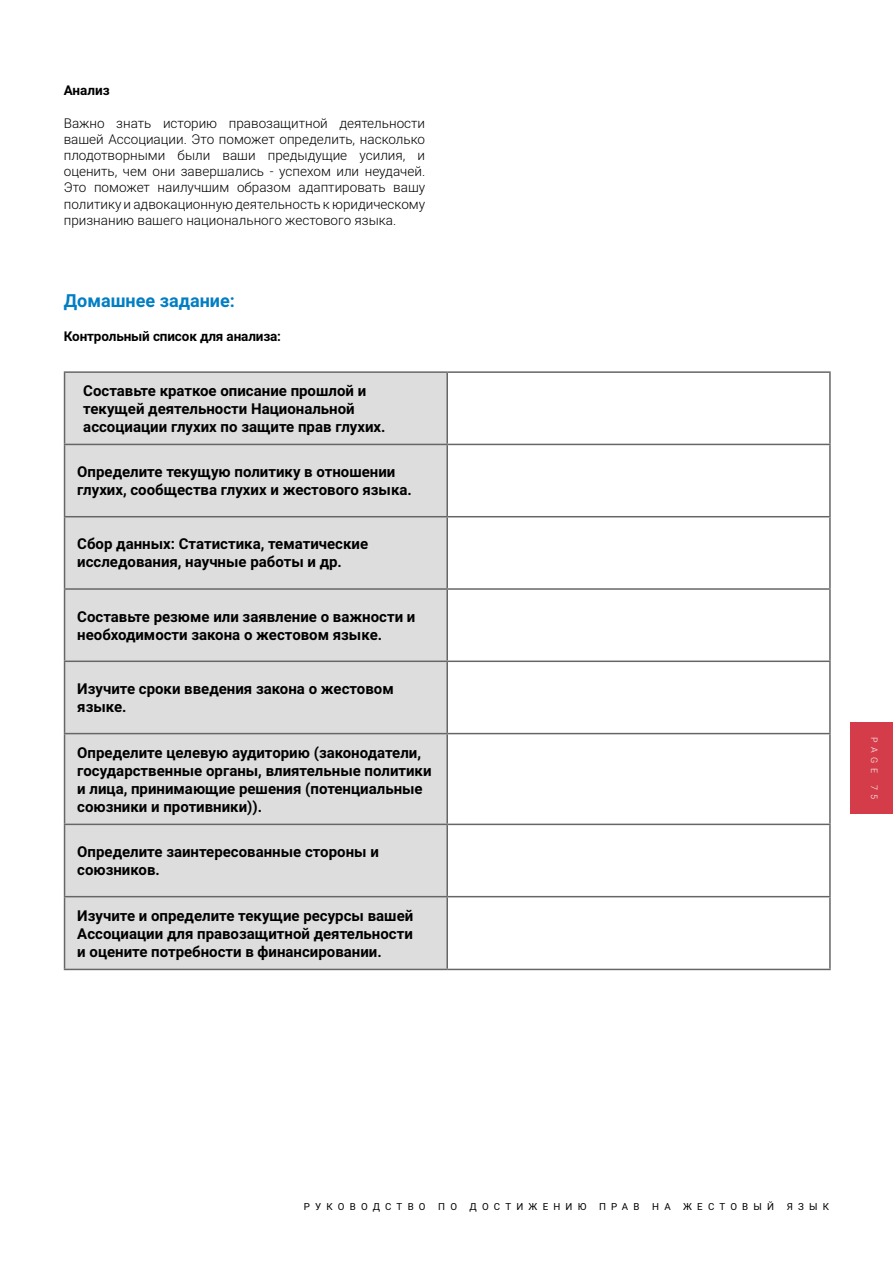
<style>
.page{position:relative;width:893px;height:1263px;background:#fff}
.page>*{position:absolute;margin:0;border:0;box-sizing:border-box;transform-origin:0 0}
.t1{font:700 18px "Roboto";color:#007ec4}
.t2{font:700 15px/18px "Roboto";color:#000}
.t3{font:300 13.5px/16.2px "Roboto";color:#000;text-align:justify}
.t4{font:700 13.5px "Roboto";letter-spacing:-.01em;color:#000}
.t5{font:9.75px "Roboto";letter-spacing:.535em;color:#000}
.t6{font:300 9px "Roboto";color:#fff}
</style>
<div class="page">
<div style="left:850px;top:722px;width:43px;height:92px;background:#d43c49"></div>
<div style="left:65px;top:373px;width:381px;height:596px;background:#ddd"></div>
<hr style="left:64px;top:371px;width:383px;height:2px;background:#666">
<hr style="left:64px;top:373px;width:1px;height:71px;background:#666">
<hr style="left:447px;top:371px;width:384px;height:2px;background:#666">
<hr style="left:446px;top:373px;width:2px;height:71px;background:#666">
<hr style="left:829px;top:373px;width:2px;height:71px;background:#666">
<hr style="left:64px;top:444px;width:383px;height:1px;background:#666">
<hr style="left:64px;top:445px;width:1px;height:71px;background:#666">
<hr style="left:447px;top:444px;width:384px;height:1px;background:#666">
<hr style="left:446px;top:445px;width:2px;height:71px;background:#666">
<hr style="left:829px;top:445px;width:2px;height:71px;background:#666">
<hr style="left:64px;top:516px;width:383px;height:1px;background:#666">
<hr style="left:64px;top:517px;width:1px;height:71px;background:#666">
<hr style="left:447px;top:516px;width:384px;height:1px;background:#666">
<hr style="left:446px;top:517px;width:2px;height:71px;background:#666">
<hr style="left:829px;top:517px;width:2px;height:71px;background:#666">
<hr style="left:64px;top:588px;width:383px;height:2px;background:#666">
<hr style="left:64px;top:590px;width:1px;height:70px;background:#666">
<hr style="left:447px;top:588px;width:384px;height:2px;background:#666">
<hr style="left:446px;top:590px;width:2px;height:70px;background:#666">
<hr style="left:829px;top:590px;width:2px;height:70px;background:#666">
<hr style="left:64px;top:660px;width:383px;height:2px;background:#666">
<hr style="left:64px;top:662px;width:1px;height:71px;background:#666">
<hr style="left:447px;top:660px;width:384px;height:2px;background:#666">
<hr style="left:446px;top:662px;width:2px;height:71px;background:#666">
<hr style="left:829px;top:662px;width:2px;height:71px;background:#666">
<hr style="left:64px;top:733px;width:383px;height:1px;background:#666">
<hr style="left:64px;top:734px;width:1px;height:90px;background:#666">
<hr style="left:447px;top:733px;width:384px;height:1px;background:#666">
<hr style="left:446px;top:734px;width:2px;height:90px;background:#666">
<hr style="left:829px;top:734px;width:2px;height:90px;background:#666">
<hr style="left:64px;top:824px;width:383px;height:1px;background:#666">
<hr style="left:64px;top:825px;width:1px;height:71px;background:#666">
<hr style="left:447px;top:824px;width:384px;height:1px;background:#666">
<hr style="left:446px;top:825px;width:2px;height:71px;background:#666">
<hr style="left:829px;top:825px;width:2px;height:71px;background:#666">
<hr style="left:64px;top:896px;width:383px;height:1px;background:#666">
<hr style="left:64px;top:897px;width:1px;height:72px;background:#666">
<hr style="left:447px;top:896px;width:384px;height:1px;background:#666">
<hr style="left:446px;top:897px;width:2px;height:72px;background:#666">
<hr style="left:829px;top:897px;width:2px;height:72px;background:#666">
<hr style="left:64px;top:969px;width:383px;height:1px;background:#666">
<hr style="left:447px;top:969px;width:384px;height:1px;background:#666">
<p class="t4" style="left:64px;top:81px;width:47px">Анализ</p>
<p class="t3" style="left:64px;top:114px;width:363px">Важно знать историю правозащитной деятельности вашей Ассоциации. Это поможет определить, насколько плодотворными были ваши предыдущие усилия, и оценить, чем они завершались - успехом или неудачей.<br>Это поможет наилучшим образом адаптировать вашу политику и адвокационную деятельность к юридическому признанию вашего национального жестового языка.</p>
<p class="t1" style="left:64px;top:288px;width:173px">Домашнее задание:</p>
<p class="t4" style="left:64px;top:327px;width:219px">Контрольный список для анализа:</p>
<p class="t2" style="left:83px;top:381px;width:304px">Составьте краткое описание прошлой и текущей деятельности Национальной ассоциации глухих по защите прав глухих.</p>
<p class="t2" style="left:77px;top:462px;width:336px">Определите текущую политику в отношении глухих, сообщества глухих и жестового языка.</p>
<p class="t2" style="left:77px;top:535px;width:292px">Сбор данных: Статистика, тематические исследования, научные работы и др.</p>
<p class="t2" style="left:77px;top:607px;width:340px">Составьте резюме или заявление о важности и необходимости закона о жестовом языке.</p>
<p class="t2" style="left:77px;top:679px;width:318px">Изучите сроки введения закона о жестовом языке.</p>
<p class="t2" style="left:77px;top:743px;width:356px">Определите целевую аудиторию (законодатели, государственные органы, влиятельные политики и лица, принимающие решения (потенциальные союзники и противники)).</p>
<p class="t2" style="left:77px;top:842px;width:303px">Определите заинтересованные стороны и союзников.</p>
<p class="t2" style="left:77px;top:906px;width:337px;text-align:justify">Изучите и определите текущие ресурсы вашей Ассоциации для правозащитной деятельности и оцените потребности в финансировании.</p>
<p class="t6" style="left:880px;top:737px;width:38px;rotate:90deg">PAGE</p>
<p class="t6" style="left:880px;top:784px;width:16px;rotate:90deg">7 5</p>
<p class="t5" style="left:304px;top:1200px;width:123px">РУКОВОДСТВО</p>
<p class="t5" style="left:438px;top:1200px;width:20px">П О</p>
<p class="t5" style="left:470px;top:1200px;width:118px">ДОСТИЖЕНИЮ</p>
<p class="t5" style="left:599px;top:1200px;width:42px">ПРАВ</p>
<p class="t5" style="left:652px;top:1200px;width:20px">Н А</p>
<p class="t5" style="left:683px;top:1200px;width:92px">ЖЕСТОВЫЙ</p>
<p class="t5" style="left:787px;top:1200px;width:44px">ЯЗЫК</p>
</div>
